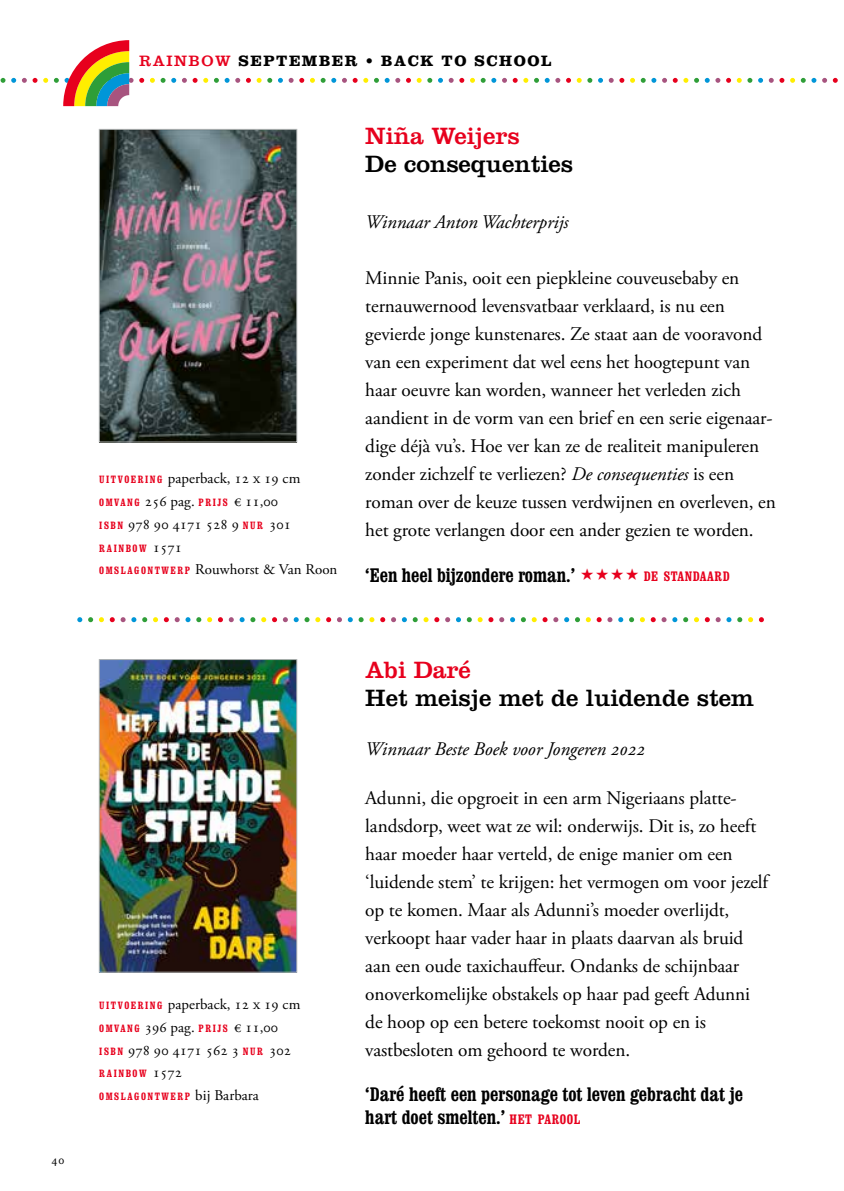
<style>
.page{position:relative;width:844px;height:1191px;background:#fff}
.page>*{position:absolute;margin:0;border:0;box-sizing:border-box;transform-origin:0 0}
.t1{font:24.5px "Clarendon";color:#000}
.t2{font:24.5px "Clarendon";color:#e7001d}
.t3{font:19.25px/28px "Adobe Garamond Pro";letter-spacing:-.005em;color:#000}
.t4{font:700 condensed 19.25px/22.8px "Clarendon BT";color:#000}
.t5{font:italic 19.25px "Adobe Garamond Pro";letter-spacing:-.005em;color:#000}
.t6{font:700 15.58px "Clarendon";letter-spacing:.1em;color:#000}
.t7{font:14.88px/22.8px "Adobe Garamond Pro";letter-spacing:.005em;color:#000}
.t8{font:700 condensed 13.47px "Clarendon BT";letter-spacing:.045em;color:#e7001d}
.t9{font:12.25px "Minion Pro";color:#000}
.t10{font:700 condensed 10.33px "Clarendon BT";letter-spacing:.145em;color:#e7001d}
.s1{font-weight:400;color:#e7001d}
.s2{font-family:"Clarendon BT";font-weight:700;font-stretch:condensed;font-size:10.33px;color:#e7001d}
.s3{font-family:"Adobe Garamond Pro";font-weight:400;font-stretch:normal;font-size:14.88px;color:#000}
.s4{font-style:italic}
.s5{font-size:13.47px;color:#e7001d}
</style>
<div class="page">
<svg style="left:832px;top:78px;width:5px;height:5px"></svg>
<svg style="left:811px;top:78px;width:15px;height:5px"></svg>
<svg style="left:800px;top:78px;width:5px;height:5px"></svg>
<svg style="left:779px;top:78px;width:15px;height:5px"></svg>
<svg style="left:768px;top:78px;width:5px;height:5px"></svg>
<svg style="left:747px;top:78px;width:15px;height:5px"></svg>
<svg style="left:736px;top:78px;width:5px;height:5px"></svg>
<svg style="left:726px;top:78px;width:4px;height:5px"></svg>
<svg style="left:715px;top:78px;width:5px;height:5px"></svg>
<svg style="left:704px;top:78px;width:5px;height:5px"></svg>
<svg style="left:694px;top:78px;width:4px;height:5px"></svg>
<svg style="left:683px;top:78px;width:5px;height:5px"></svg>
<svg style="left:662px;top:78px;width:15px;height:5px"></svg>
<svg style="left:651px;top:78px;width:5px;height:5px"></svg>
<svg style="left:630px;top:78px;width:15px;height:5px"></svg>
<svg style="left:619px;top:78px;width:5px;height:5px"></svg>
<svg style="left:598px;top:78px;width:15px;height:5px"></svg>
<svg style="left:587px;top:78px;width:5px;height:5px"></svg>
<svg style="left:566px;top:78px;width:15px;height:5px"></svg>
<svg style="left:555px;top:78px;width:5px;height:5px"></svg>
<svg style="left:534px;top:78px;width:15px;height:5px"></svg>
<svg style="left:523px;top:78px;width:5px;height:5px"></svg>
<svg style="left:502px;top:78px;width:15px;height:5px"></svg>
<svg style="left:491px;top:78px;width:5px;height:5px"></svg>
<svg style="left:470px;top:78px;width:15px;height:5px"></svg>
<svg style="left:459px;top:78px;width:5px;height:5px"></svg>
<svg style="left:438px;top:78px;width:15px;height:5px"></svg>
<svg style="left:427px;top:78px;width:5px;height:5px"></svg>
<svg style="left:406px;top:78px;width:15px;height:5px"></svg>
<svg style="left:395px;top:78px;width:5px;height:5px"></svg>
<svg style="left:374px;top:78px;width:15px;height:5px"></svg>
<svg style="left:363px;top:78px;width:5px;height:5px"></svg>
<svg style="left:342px;top:78px;width:15px;height:5px"></svg>
<svg style="left:331px;top:78px;width:5px;height:5px"></svg>
<svg style="left:310px;top:78px;width:15px;height:5px"></svg>
<svg style="left:299px;top:78px;width:5px;height:5px"></svg>
<svg style="left:278px;top:78px;width:15px;height:5px"></svg>
<svg style="left:267px;top:78px;width:5px;height:5px"></svg>
<svg style="left:246px;top:78px;width:15px;height:5px"></svg>
<svg style="left:235px;top:78px;width:5px;height:5px"></svg>
<svg style="left:214px;top:78px;width:15px;height:5px"></svg>
<svg style="left:203px;top:78px;width:5px;height:5px"></svg>
<svg style="left:182px;top:78px;width:15px;height:5px"></svg>
<svg style="left:171px;top:78px;width:5px;height:5px"></svg>
<svg style="left:150px;top:78px;width:15px;height:5px"></svg>
<svg style="left:139px;top:78px;width:5px;height:5px"></svg>
<svg style="left:43px;top:78px;width:5px;height:5px"></svg>
<svg style="left:33px;top:78px;width:4px;height:5px"></svg>
<svg style="left:22px;top:78px;width:5px;height:5px"></svg>
<svg style="left:1px;top:78px;width:15px;height:5px"></svg>
<svg style="left:54px;top:40px;width:79px;height:66px"></svg>
<img style="left:101px;top:661px;width:194px;height:309px">
<div style="left:99px;top:659px;width:198px;height:313px;border:1px solid #b1b4b4"></div>
<img style="left:101px;top:131px;width:194px;height:309px">
<div style="left:99px;top:129px;width:198px;height:313px;border:1px solid #b1b4b4"></div>
<svg style="left:77px;top:617px;width:5px;height:5px"></svg>
<svg style="left:88px;top:617px;width:5px;height:5px"></svg>
<svg style="left:99px;top:617px;width:5px;height:5px"></svg>
<svg style="left:110px;top:617px;width:26px;height:5px"></svg>
<svg style="left:142px;top:617px;width:5px;height:5px"></svg>
<svg style="left:153px;top:617px;width:5px;height:5px"></svg>
<svg style="left:164px;top:617px;width:5px;height:5px"></svg>
<svg style="left:175px;top:617px;width:15px;height:5px"></svg>
<svg style="left:196px;top:617px;width:5px;height:5px"></svg>
<svg style="left:207px;top:617px;width:5px;height:5px"></svg>
<svg style="left:218px;top:617px;width:5px;height:5px"></svg>
<svg style="left:229px;top:617px;width:15px;height:5px"></svg>
<svg style="left:250px;top:617px;width:5px;height:5px"></svg>
<svg style="left:261px;top:617px;width:5px;height:5px"></svg>
<svg style="left:272px;top:617px;width:5px;height:5px"></svg>
<svg style="left:283px;top:617px;width:15px;height:5px"></svg>
<svg style="left:304px;top:617px;width:5px;height:5px"></svg>
<svg style="left:315px;top:617px;width:5px;height:5px"></svg>
<svg style="left:326px;top:617px;width:5px;height:5px"></svg>
<svg style="left:337px;top:617px;width:5px;height:5px"></svg>
<svg style="left:348px;top:617px;width:15px;height:5px"></svg>
<svg style="left:369px;top:617px;width:5px;height:5px"></svg>
<svg style="left:380px;top:617px;width:5px;height:5px"></svg>
<svg style="left:391px;top:617px;width:5px;height:5px"></svg>
<svg style="left:402px;top:617px;width:15px;height:5px"></svg>
<svg style="left:423px;top:617px;width:5px;height:5px"></svg>
<svg style="left:434px;top:617px;width:5px;height:5px"></svg>
<svg style="left:445px;top:617px;width:5px;height:5px"></svg>
<svg style="left:456px;top:617px;width:15px;height:5px"></svg>
<svg style="left:477px;top:617px;width:5px;height:5px"></svg>
<svg style="left:488px;top:617px;width:5px;height:5px"></svg>
<svg style="left:499px;top:617px;width:5px;height:5px"></svg>
<svg style="left:510px;top:617px;width:26px;height:5px"></svg>
<svg style="left:542px;top:617px;width:5px;height:5px"></svg>
<svg style="left:553px;top:617px;width:5px;height:5px"></svg>
<svg style="left:564px;top:617px;width:5px;height:5px"></svg>
<svg style="left:575px;top:617px;width:15px;height:5px"></svg>
<svg style="left:596px;top:617px;width:5px;height:5px"></svg>
<svg style="left:607px;top:617px;width:5px;height:5px"></svg>
<svg style="left:618px;top:617px;width:5px;height:5px"></svg>
<svg style="left:629px;top:617px;width:15px;height:5px"></svg>
<svg style="left:650px;top:617px;width:5px;height:5px"></svg>
<svg style="left:661px;top:617px;width:5px;height:5px"></svg>
<svg style="left:672px;top:617px;width:5px;height:5px"></svg>
<svg style="left:683px;top:617px;width:15px;height:5px"></svg>
<svg style="left:704px;top:617px;width:5px;height:5px"></svg>
<svg style="left:715px;top:617px;width:5px;height:5px"></svg>
<svg style="left:726px;top:617px;width:5px;height:5px"></svg>
<svg style="left:737px;top:617px;width:26px;height:5px"></svg>
<p class="t9" style="left:51px;top:1151px;width:15px">40</p>
<p class="t6" style="left:139px;top:51px;width:414px"><span class="s1">RAINBOW</span> SEPTEMBER • BACK TO SCHOOL</p>
<p class="t7" style="left:99px;top:468px;width:202px"><span class="s2">U I T V O E R I N G</span> paperback, 12 x 19 cm<br><span class="s2">OMVANG</span> 256 pag. <span class="s2">PRIJS</span> €11,00<br><span class="s2">I S B N</span> 978 90 4171 528 9 <span class="s2">N U R</span> 301</p>
<p class="t10" style="left:99px;top:541px;width:84px">RAINBOW <span class="s3">1571</span></p>
<p class="t7" style="left:99px;top:559px;width:239px"><span class="s2">OMSLAGONTWERP</span> Rouwhorst &amp; Van Roon</p>
<p class="t2" style="left:365px;top:121px;width:156px">Niña Weijers</p>
<p class="t1" style="left:365px;top:149px;width:209px">De consequenties</p>
<p class="t5" style="left:365px;top:210px;width:205px">Winnaar Anton Wachterprijs</p>
<p class="t3" style="left:365px;top:264px;width:412px">Minnie Panis, ooit een piepkleine couveusebaby en ternauwernood levensvatbaar verklaard, is nu een gevierde jonge kunstenares. Ze staat aan de vooravond van een experiment dat wel eens het hoogtepunt van haar oeuvre kan worden, wanneer het verleden zich aandient in de vorm van een brief en een serie eigenaar&shy;dige déjà vu’s. Hoe ver kan ze de realiteit manipuleren zonder zichzelf te verliezen? <span class="s4">De consequenties</span> is een roman over de keuze tussen verdwijnen en overleven, en het grote verlangen door een ander gezien te worden.</p>
<p class="t4" style="left:365px;top:563px;width:211px">‘Een heel bijzondere roman.’</p>
<p class="t8" style="left:643px;top:568px;width:87px">DE STANDAARD</p>
<p class="t7" style="left:99px;top:993px;width:202px"><span class="s2">U I T V O E R I N G</span> paperback, 12 x 19 cm<br><span class="s2">OMVANG</span> 396 pag. <span class="s2">PRIJS</span> €11,00<br><span class="s2">I S B N</span> 978 90 4171 562 3 <span class="s2">N U R</span> 302</p>
<p class="t10" style="left:99px;top:1067px;width:84px">RAINBOW <span class="s3">1572</span></p>
<p class="t10" style="left:99px;top:1090px;width:161px">OMSLAGONTWERP <span class="s3">bij Barbara</span></p>
<p class="t2" style="left:365px;top:655px;width:107px">Abi Daré</p>
<p class="t1" style="left:365px;top:683px;width:390px">Het meisje met de luidende stem</p>
<p class="t5" style="left:365px;top:737px;width:281px">Winnaar Beste Boek voor Jongeren 2022</p>
<p class="t3" style="left:365px;top:784px;width:406px">Adunni, die opgroeit in een arm Nigeriaans platte&shy;landsdorp, weet wat ze wil: onderwijs. Dit is, zo heeft haar moeder haar verteld, de enige manier om een ‘luidende stem’ te krijgen: het vermogen om voor jezelf op te komen. Maar als Adunni’s moeder overlijdt, verkoopt haar vader haar in plaats daarvan als bruid aan een oude taxichauffeur. Ondanks de schijnbaar onoverkomelijke obstakels op haar pad geeft Adunni de hoop op een betere toekomst nooit op en is vastbesloten om gehoord te worden.</p>
<p class="t4" style="left:365px;top:1083px;width:379px">‘Daré heeft een personage tot leven gebracht dat je hart doet smelten.’ <span class="s5">HET PAROOL</span></p>
</div>
